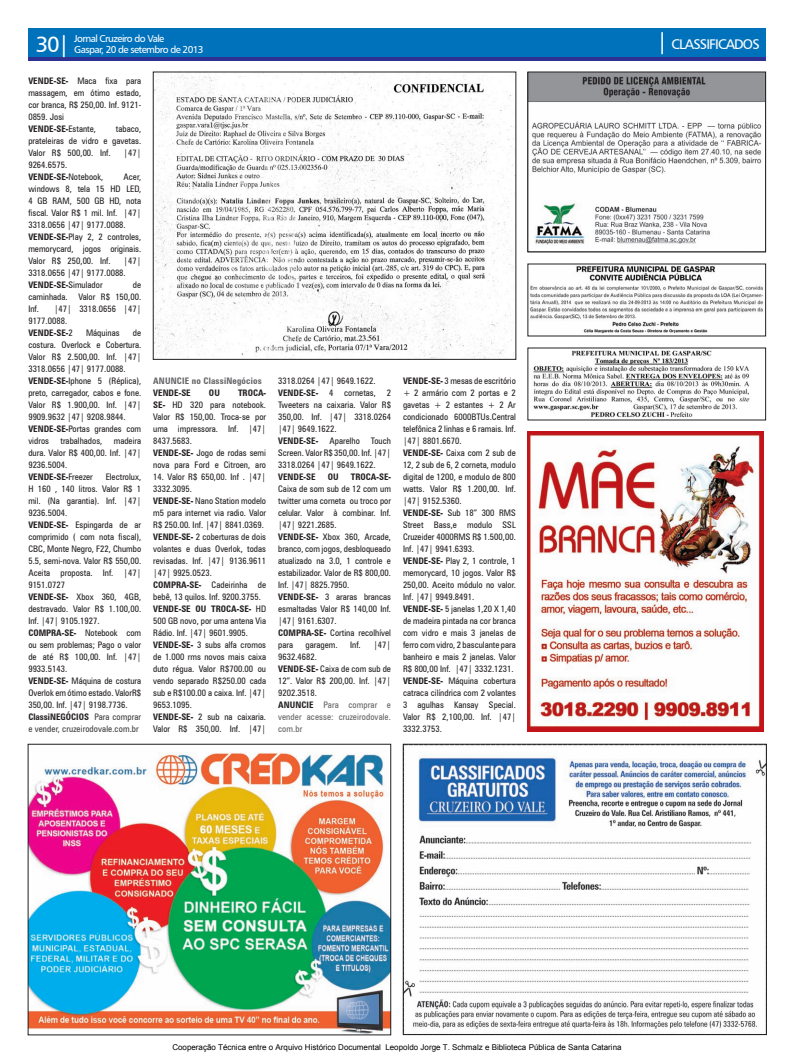
<style>
.page{position:relative;width:794px;height:1063px;background:#fff}
.page>*{position:absolute;margin:0;border:0;box-sizing:border-box;transform-origin:0 0}
.t1{font:22px "Humanist 777 BT Roman B";color:#fff}
.t2{font:14px "Humanist 777 BT Roman B";letter-spacing:-.06em;color:#fff}
.t3{font:10px/11px "Humanist 777 BT Roman B";letter-spacing:-.06em;color:#fff}
.t4{font:condensed 9px/12px "Zurich BT";color:#231f20}
.t5{font:condensed 9px/12px "Zurich BT";letter-spacing:.01em;color:#404041}
.t6{font:condensed 9px/12px "Zurich BT";letter-spacing:.01em;color:#636366;text-align:justify}
.t7{font:700 condensed 9px "Zurich BT";color:#231f20}
.t8{font:700 condensed 9px "Zurich BT";letter-spacing:.02em;color:#636366}
.t9{font:8px "Arial";color:#000}
.s1{font-size:22px}
.s2{font-weight:700}
.s3{font-weight:700;color:#231f20}
</style>
<div class="page">
<img style="left:405px;top:755px;width:359px;height:274px">
<div style="left:403px;top:744px;width:363px;height:291px;border:1px solid #231f20"></div>
<div style="left:28px;top:29px;width:737px;height:28px;background:#0072bc"></div>
<hr style="left:28px;top:57px;width:737px;height:3px;background:#2e3092">
<img style="left:155px;top:74px;width:359px;height:284px">
<div style="left:153px;top:72px;width:363px;height:288px;border:1px solid #231f20"></div>
<img style="left:529px;top:74px;width:235px;height:171px">
<div style="left:527px;top:72px;width:239px;height:180px;border:1px solid #231f20"></div>
<img style="left:533px;top:350px;width:217px;height:68px">
<img style="left:530px;top:266px;width:234px;height:68px">
<img style="left:30px;top:752px;width:359px;height:281px">
<div style="left:28px;top:744px;width:363px;height:291px;border:1px solid #231f20"></div>
<img style="left:528px;top:432px;width:235px;height:300px">
<h1 class="t1" style="left:36px;top:30px;width:35px">30|</h1>
<h2 class="t2" style="left:657px;top:35px;width:104px"><span class="s1">|</span> CLASSIFICADOS</h2>
<p class="t3" style="left:74px;top:33px;width:131px">Jornal Cruzeiro do Vale<br>Gaspar, 20 de setembro de 2013</p>
<p class="t4" style="left:28px;top:75px;width:114px"><span class="s2">VENDE-SE-</span> Maca fixa para massagem, em ótimo estado, cor branca, R$ 250,00. Inf. 9121-<br>0859. Josi<br><span class="s2">VENDE-SE-</span>Estante,</p>
<p class="t4" style="left:28px;top:123px;width:114px;text-align:justify;text-indent:88px">tabaco, prateleiras de vidro e gavetas.<br>Valor R$ 500,00. Inf.</p>
<p class="t4" style="left:124px;top:147px;width:19px">|47|</p>
<p class="t4" style="left:28px;top:159px;width:76px">9264.6575.<br><span class="s2">VENDE-SE-</span>Notebook,</p>
<p class="t4" style="left:28px;top:171px;width:114px;text-indent:95px">Acer, windows 8, tela 15 HD LED,<br>4 GB RAM, 500 GB HD, nota fiscal. Valor R$ 1 mil. Inf. |47|<br>3318.0656 |47| 9177.0088.<br><span class="s2">VENDE-SE-</span>Play 2, 2 controles, memorycard, jogos originais.<br>Valor R$ 250,00. Inf.</p>
<p class="t4" style="left:28px;top:255px;width:114px;text-indent:95px">|47|<br>3318.0656 |47| 9177.0088.<br><span class="s2">VENDE-SE-</span>Simulador</p>
<p class="t4" style="left:28px;top:279px;width:114px;text-align:justify;text-indent:105px">de caminhada. Valor R$ 150,00.<br>Inf.</p>
<p class="t4" style="left:28px;top:303px;width:114px;text-indent:26px">|47| 3318.0656 |47|<br>9177.0088.<br><span class="s2">VENDE-SE-</span>2</p>
<p class="t4" style="left:86px;top:327px;width:35px">Máquinas</p>
<p class="t4" style="left:28px;top:327px;width:114px;text-indent:105px">de costura. Overlock e Cobertura.<br>Valor R$ 2.500,00. Inf. |47|<br>3318.0656 |47| 9177.0088.<br><span class="s2">VENDE-SE-</span>Iphone 5 (Réplica), preto, carregador, cabos e fone.<br>Valor R$ 1.900,00. Inf. |47|<br>9909.9632 |47| 9208.9844.<br><span class="s2">VENDE-SE-</span>Portas grandes com vidros</p>
<p class="t4" style="left:278px;top:374px;width:114px">3318.0264 |47| 9649.1622.<br><span class="s2">VENDE-SE-</span> 4 cornetas, 2<br>Tweeters na caixaria. Valor R$<br>350,00. Inf. |47| 3318.0264 |47| 9649.1622.</p>
<p class="t7" style="left:278px;top:435px;width:42px">VENDE-SE-</p>
<p class="t8" style="left:153px;top:375px;width:110px">ANUNCIE no ClassiNegócios</p>
<p class="t7" style="left:153px;top:387px;width:39px">VENDE-SE</p>
<p class="t7" style="left:209px;top:387px;width:12px">OU</p>
<p class="t4" style="left:153px;top:387px;width:114px;text-indent:85px"><span class="s2">TROCA-<br>SE-</span> HD 320 para notebook.<br>Valor R$ 150,00. Troca-se por uma impressora. Inf. |47|<br>8437.5683.<br><span class="s2">VENDE-SE-</span> Jogo de rodas semi nova para Ford e Citroen, aro</p>
<p class="t4" style="left:153px;top:471px;width:114px">14. Valor R$ 650,00. Inf . |47|<br>3332.3095.<br><span class="s2">VENDE-SE-</span> Nano Station modelo m5 para internet via radio. Valor<br>R$ 250.00. Inf. |47| 8841.0369.<br><span class="s2">VENDE-SE-</span> 2 coberturas de dois volantes e duas Overlok, todas revisadas. Inf. |47| 9136.9611 |47| 9925.0523.<br><span class="s2">COMPRA-SE-</span> Cadeirinha de bebê, 13 quilos. Inf. 9200.3755.<br><span class="s2">VENDE-SE OU TROCA-SE-</span> HD<br>500 GB novo, por uma antena Via<br>Rádio. Inf. |47| 9601.9905.<br><span class="s2">VENDE-SE-</span> 3 subs alfa cromos de 1.000 rms novos mais caixa duto régua. Valor R$700.00 ou vendo separado R$250.00 cada sub e R$100.00 a caixa. Inf. |47|<br>9653.1095.<br><span class="s2">VENDE-SE-</span> 2 sub na caixaria.<br>Valor R$ 350,00. Inf. |47|</p>
<p class="t4" style="left:278px;top:434px;width:114px;text-align:justify;text-indent:51px">Aparelho Touch Screen. Valor R$ 350,00. Inf. |47| 3318.0264 |47| 9649.1622.</p>
<p class="t7" style="left:278px;top:471px;width:39px">VENDE-SE</p>
<p class="t7" style="left:328px;top:471px;width:12px">OU</p>
<p class="t7" style="left:351px;top:471px;width:42px">TROCA-SE-</p>
<p class="t4" style="left:278px;top:482px;width:114px">Caixa de som sub de 12 com um twitter uma corneta ou troco por celular. Valor à combinar. Inf. |47| 9221.2685.<br><span class="s2">VENDE-SE-</span> Xbox 360, Arcade, branco, com jogos, desbloqueado atualizado na 3.0, 1 controle e estabilizador. Valor de R$ 800,00.<br>Inf. |47| 8825.7950.<br><span class="s2">VENDE-SE-</span> 3 araras brancas esmaltadas Valor R$ 140,00 Inf. |47| 9161.6307.<br><span class="s2">COMPRA-SE-</span> Cortina recolhível para</p>
<p class="t4" style="left:28px;top:435px;width:114px;text-indent:85px">madeira dura. Valor R$ 400,00. Inf. |47|<br>9236.5004.<br><span class="s2">VENDE-SE-</span>Freezer</p>
<p class="t4" style="left:60px;top:435px;width:43px">trabalhados,</p>
<p class="t4" style="left:28px;top:471px;width:114px;text-indent:77px">Electrolux,<br>H 160 , 140 litros. Valor R$ 1 mil. (Na garantia). Inf. |47|<br>9236.5004.<br><span class="s2">VENDE-SE-</span> Espingarda de ar comprimido ( com nota fiscal),<br>CBC, Monte Negro, F22, Chumbo<br>5.5, semi-nova. Valor R$ 550,00.<br>Aceita proposta. Inf. |47|<br>9151.0727<br><span class="s2">VENDE-SE-</span> Xbox 360, 4GB, destravado. Valor R$ 1.100,00.<br>Inf. |47| 9105.1927.<br><span class="s2">COMPRA-SE-</span> Notebook com ou sem problemas; Pago o valor de até R$ 100,00. Inf. |47|<br>9933.5143.<br><span class="s2">VENDE-SE-</span> Máquina de costura<br>Overlok em ótimo estado. ValorR$<br>350,00. Inf. |47| 9198.7736.</p>
<p class="t4" style="left:306px;top:638px;width:33px">garagem.</p>
<p class="t4" style="left:350px;top:638px;width:12px">Inf.</p>
<p class="t4" style="left:373px;top:638px;width:19px">|47|</p>
<p class="t4" style="left:278px;top:650px;width:114px">9632.4682.<br><span class="s2">VENDE-SE-</span> Caixa de com sub de<br>12”. Valor R$ 200,00. Inf. |47|<br>9202.3518.</p>
<p class="t5" style="left:28px;top:711px;width:114px"><span class="s3">ClassiNEGÓCIOS</span> Para comprar e vender, cruzeirodovale.com.br</p>
<p class="t6" style="left:278px;top:699px;width:114px"><span class="s3">ANUNCIE</span> Para comprar e vender acesse: cruzeirodovale. com.br</p>
<p class="t4" style="left:403px;top:375px;width:114px"><span class="s2">VENDE-SE-</span> 3 mesas de escritório + 2 armário com 2 portas e 2 gavetas + 2 estantes + 2 Ar condicionado 6000BTUs.Central telefônica 2 linhas e 6 ramais. Inf. |47| 8801.6670.<br><span class="s2">VENDE-SE-</span> Caixa com 2 sub de<br>12, 2 sub de 6, 2 corneta, modulo digital de 1200, e modulo de 800 watts. Valor R$ 1.200,00. Inf. |47| 9152.5360.<br><span class="s2">VENDE-SE-</span> Sub 18” 300 RMS<br>Street Bass,e modulo SSL<br>Cruzeider 4000RMS R$ 1.500,00.<br>Inf. |47| 9941.6393.<br><span class="s2">VENDE-SE-</span> Play 2, 1 controle, 1 memorycard, 10 jogos. Valor R$<br>250,00. Aceito módulo no valor.<br>Inf. |47| 9949.8491.<br><span class="s2">VENDE-SE-</span> 5 janelas 1,20 X 1,40 de madeira pintada na cor branca com vidro e mais 3 janelas de ferro com vidro, 2 basculante para banheiro e mais 2 janelas. Valor<br>R$ 800,00 Inf. |47| 3332.1231.<br><span class="s2">VENDE-SE-</span> Máquina cobertura catraca cilíndrica com 2 volantes<br>3 agulhas Kansay Special.<br>Valor R$ 2,100,00. Inf. |47|<br>3332.3753.</p>
<p class="t9" style="left:172px;top:1042px;width:451px">Cooperação Técnica entre o Arquivo Histórico Documental Leopoldo Jorge T. Schmalz e Biblioteca Pública de Santa Catarina</p>
</div>
